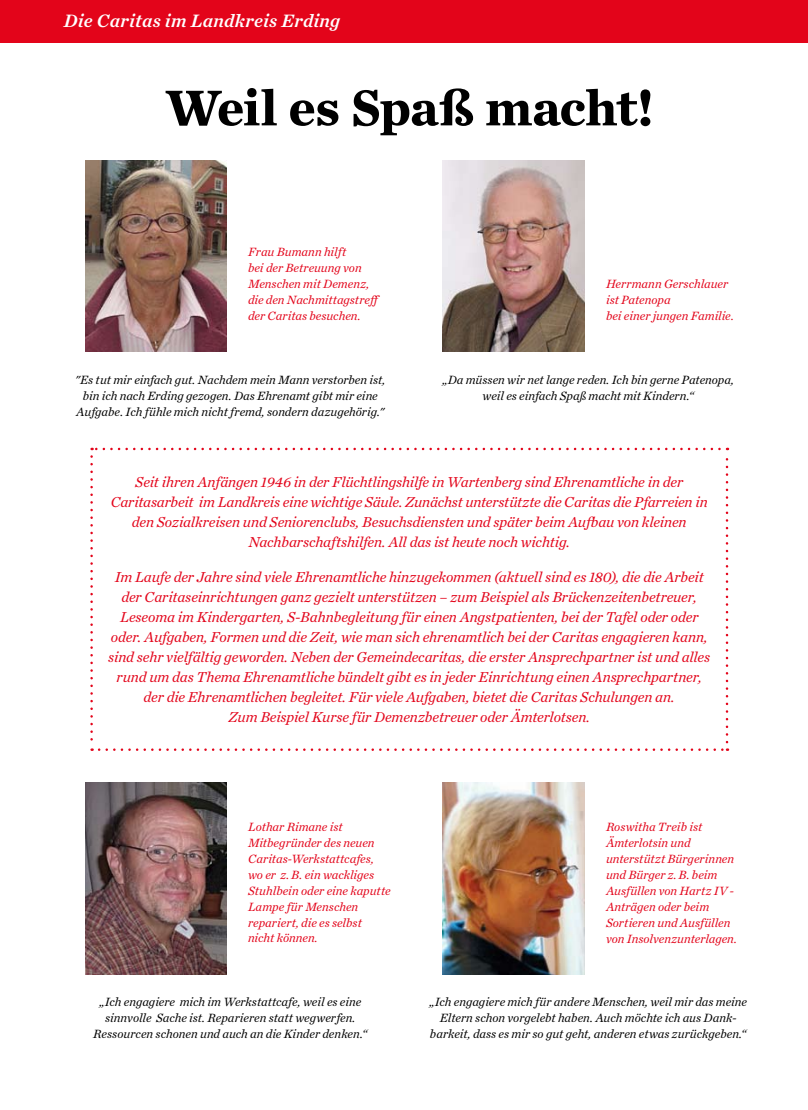
<style>
.page{position:relative;width:808px;height:1110px;background:#fff}
.page>*{position:absolute;margin:0;border:0;box-sizing:border-box;transform-origin:0 0}
.t1{font:700 52.5px "Chronicle Text G1";letter-spacing:-.015em;color:#000}
.t2{font:italic 18.75px "Chronicle Text G1 Semi";letter-spacing:.015em;color:#fff}
.t3{font:italic 15px/20px "Chronicle Text G1";letter-spacing:-.01em;color:#e3041a;text-align:center}
.t4{font:italic 12.5px/16px "Chronicle Text G1";color:#000;text-align:center}
.t5{font:italic 12.5px/16px "Chronicle Text G1";color:#e3041a}
</style>
<div class="page">
<div style="left:0;top:0;width:808px;height:43px;background:#e3041a"></div>
<img style="left:85px;top:160px;width:142px;height:192px">
<img style="left:85px;top:782px;width:142px;height:192px">
<img style="left:443px;top:160px;width:142px;height:192px">
<img style="left:443px;top:782px;width:142px;height:192px">
<svg style="left:90px;top:456px;width:3px;height:294px"></svg>
<svg style="left:99px;top:748px;width:629px;height:2px"></svg>
<svg style="left:726px;top:447px;width:2px;height:295px"></svg>
<svg style="left:92px;top:447px;width:627px;height:3px"></svg>
<p class="t2" style="left:64px;top:6px;width:278px">Die Caritas im Landkreis Erding</p>
<h1 class="t1" style="left:165px;top:65px;width:490px">Weil es Spaß macht!</h1>
<p class="t5" style="left:248px;top:243px;width:135px">Frau Bumann hilft<br>bei der Betreuung von<br>Menschen mit Demenz, die den Nachmittagstreff der Caritas besuchen.</p>
<p class="t4" style="left:75px;top:371px;width:312px">"Es tut mir einfach gut. Nachdem mein Mann verstorben ist, bin ich nach Erding gezogen. Das Ehrenamt gibt mir eine<br>Aufgabe. Ich fühle mich nicht fremd, sondern dazugehörig."</p>
<p class="t5" style="left:606px;top:275px;width:129px">Herrmann Gerschlauer ist Patenopa<br>bei einer jungen Familie.</p>
<p class="t4" style="left:442px;top:371px;width:293px">„Da müssen wir net lange reden. Ich bin gerne Patenopa, weil es einfach Spaß macht mit Kindern.“</p>
<p class="t3" style="left:111px;top:471px;width:599px">Seit ihren Anfängen 1946 in der Flüchtlingshilfe in Wartenberg sind Ehrenamtliche in der Caritasarbeit im Landkreis eine wichtige Säule. Zunächst unterstützte die Caritas die Pfarreien in den Sozialkreisen und Seniorenclubs, Besuchsdiensten und später beim Aufbau von kleinen Nachbarschaftshilfen. All das ist heute noch wichtig.</p>
<p class="t3" style="left:108px;top:566px;width:603px">Im Laufe der Jahre sind viele Ehrenamtliche hinzugekommen (aktuell sind es 180), die die Arbeit der Caritaseinrichtungen ganz gezielt unterstützen – zum Beispiel als Brückenzeitenbetreuer, Leseoma im Kindergarten, S-Bahnbegleitung für einen Angstpatienten, bei der Tafel oder oder oder. Aufgaben, Formen und die Zeit, wie man sich ehrenamtlich bei der Caritas engagieren kann, sind sehr vielfältig geworden. Neben der Gemeindecaritas, die erster Ansprechpartner ist und alles rund um das Thema Ehrenamtliche bündelt gibt es in jeder Einrichtung einen Ansprechpartner, der die Ehrenamtlichen begleitet. Für viele Aufgaben, bietet die Caritas Schulungen an.<br>Zum Beispiel Kurse für Demenzbetreuer oder Ämterlotsen.</p>
<p class="t5" style="left:248px;top:817px;width:144px">Lothar Rimane ist<br>Mitbegründer des neuen<br>Caritas-Werkstattcafes, wo er z. B. ein wackliges<br>Stuhlbein oder eine kaputte<br>Lampe für Menschen repariert, die es selbst nicht können.</p>
<p class="t4" style="left:93px;top:993px;width:276px">„Ich engagiere mich im Werkstattcafe, weil es eine sinnvolle Sache ist. Reparieren statt wegwerfen.<br>Ressourcen schonen und auch an die Kinder denken.“</p>
<p class="t5" style="left:606px;top:817px;width:133px">Roswitha Treib ist<br>Ämterlotsin und unterstützt Bürgerinnen und Bürger z. B. beim<br>Ausfüllen von Hartz IV -<br>Anträgen oder beim<br>Sortieren und Ausfüllen von Insolvenzunterlagen.</p>
<p class="t4" style="left:429px;top:992px;width:319px">„Ich engagiere mich für andere Menschen, weil mir das meine<br>Eltern schon vorgelebt haben. Auch möchte ich aus Dank&shy;barkeit, dass es mir so gut geht, anderen etwas zurückgeben.“</p>
</div>
